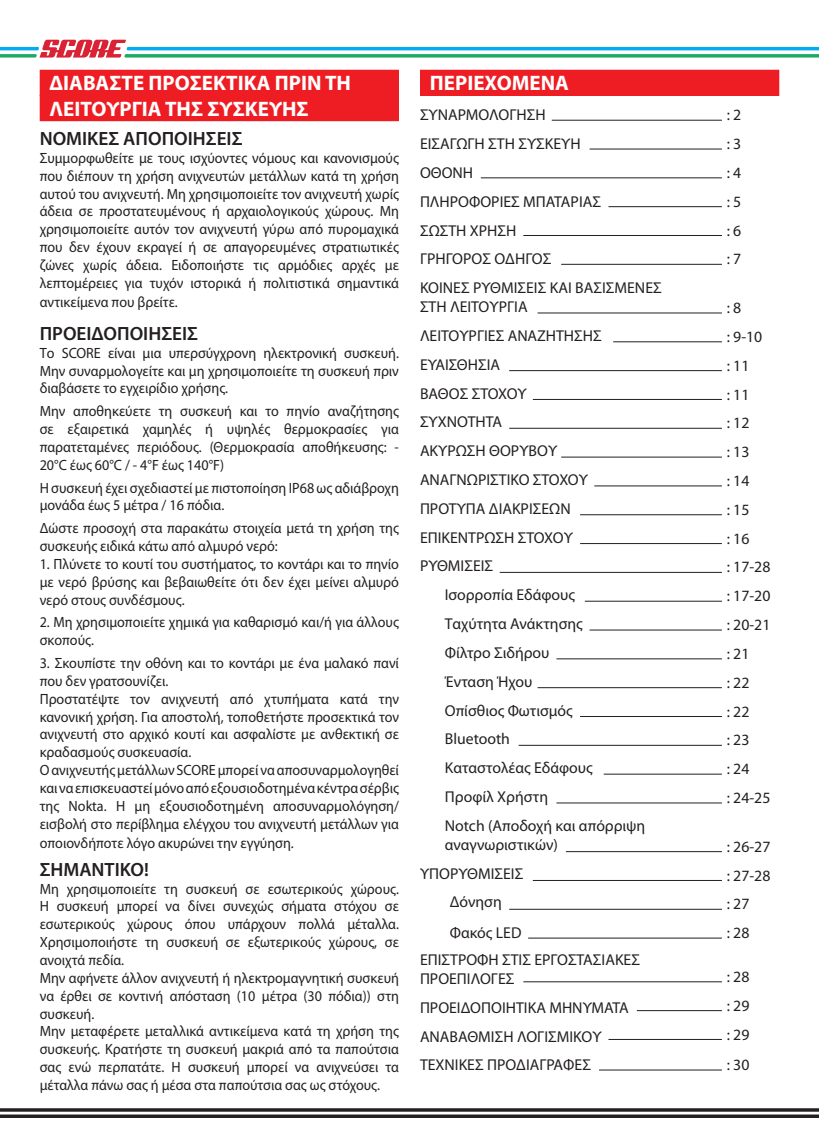
<style>
.page{position:relative;width:819px;height:1141px;background:#fff}
.page>*{position:absolute;margin:0;border:0;box-sizing:border-box;transform-origin:0 0}
.t1{font:700 21px/25.2px "Myriad Pro";color:#fff}
.t2{font:600 19.25px "Myriad Pro";color:#231f20}
.t3{font:15.75px/28.9px "Myriad Pro";color:#231f20}
.t4{font:14.88px/17.8px "Myriad Pro";color:#231f20;scale:.95 1}
</style>
<div class="page">
<div style="left:40px;top:70px;width:359px;height:26px;background:#ee1d23"></div>
<div style="left:40px;top:95px;width:359px;height:26px;background:#ee1d23"></div>
<div style="left:420px;top:70px;width:359px;height:26px;background:#ee1d23"></div>
<svg style="left:0;top:1108px;width:819px;height:10px"></svg>
<svg style="left:0;top:40px;width:819px;height:18px"></svg>
<hr style="left:551px;top:120px;width:171px;height:1px;background:#231f20">
<hr style="left:589px;top:149px;width:133px;height:1px;background:#231f20">
<hr style="left:481px;top:178px;width:241px;height:1px;background:#231f20">
<hr style="left:608px;top:206px;width:114px;height:1px;background:#231f20">
<hr style="left:523px;top:235px;width:199px;height:1px;background:#231f20">
<hr style="left:561px;top:264px;width:161px;height:1px;background:#231f20">
<hr style="left:537px;top:313px;width:185px;height:1px;background:#231f20">
<hr style="left:613px;top:341px;width:109px;height:1px;background:#231f20">
<hr style="left:509px;top:370px;width:213px;height:1px;background:#231f20">
<hr style="left:533px;top:399px;width:189px;height:1px;background:#231f20">
<hr style="left:509px;top:428px;width:213px;height:1px;background:#231f20">
<hr style="left:561px;top:457px;width:161px;height:1px;background:#231f20">
<hr style="left:594px;top:486px;width:128px;height:1px;background:#231f20">
<hr style="left:580px;top:514px;width:142px;height:1px;background:#231f20">
<hr style="left:580px;top:543px;width:142px;height:1px;background:#231f20">
<hr style="left:499px;top:572px;width:223px;height:1px;background:#231f20">
<hr style="left:584px;top:601px;width:138px;height:1px;background:#231f20">
<hr style="left:589px;top:630px;width:133px;height:1px;background:#231f20">
<hr style="left:556px;top:659px;width:166px;height:1px;background:#231f20">
<hr style="left:537px;top:687px;width:185px;height:1px;background:#231f20">
<hr style="left:580px;top:716px;width:142px;height:1px;background:#231f20">
<hr style="left:518px;top:745px;width:204px;height:1px;background:#231f20">
<hr style="left:603px;top:774px;width:119px;height:1px;background:#231f20">
<hr style="left:556px;top:803px;width:166px;height:1px;background:#231f20">
<hr style="left:566px;top:851px;width:156px;height:1px;background:#231f20">
<hr style="left:533px;top:880px;width:189px;height:1px;background:#231f20">
<hr style="left:509px;top:909px;width:213px;height:1px;background:#231f20">
<hr style="left:528px;top:938px;width:194px;height:1px;background:#231f20">
<hr style="left:523px;top:981px;width:199px;height:1px;background:#231f20">
<hr style="left:636px;top:1010px;width:86px;height:1px;background:#231f20">
<hr style="left:608px;top:1039px;width:114px;height:1px;background:#231f20">
<hr style="left:599px;top:1070px;width:123px;height:1px;background:#231f20">
<h1 class="t1" style="left:50px;top:70px;width:303px">ΔΙΑΒΑΣΤΕ ΠΡΟΣΕΚΤΙΚΑ ΠΡΙΝ ΤΗ<br>ΛΕΙΤΟΥΡΓΙΑ ΤΗΣ ΣΥΣΚΕΥΗΣ</h1>
<p class="t2" style="left:40px;top:126px;width:204px">ΝΟΜΙΚΕΣ ΑΠΟΠΟΙΗΣΕΙΣ</p>
<p class="t4" style="left:40px;top:149px;width:380px;text-align:justify">Συμμορφωθείτε με τους ισχύοντες νόμους και κανονισμούς που διέπουν τη χρήση ανιχνευτών μετάλλων κατά τη χρήση αυτού του ανιχνευτή. Μη χρησιμοποιείτε τον ανιχνευτή χωρίς άδεια σε προστατευμένους ή αρχαιολογικούς χώρους. Μη χρησιμοποιείτε αυτόν τον ανιχνευτή γύρω από πυρομαχικά που δεν έχουν εκραγεί ή σε απαγορευμένες στρατιωτικές ζώνες χωρίς άδεια. Ειδοποιήστε τις αρμόδιες αρχές με λεπτομέρειες για τυχόν ιστορικά ή πολιτιστικά σημαντικά αντικείμενα που βρείτε.</p>
<p class="t2" style="left:40px;top:321px;width:160px">ΠΡΟΕΙΔΟΠΟΙΗΣΕΙΣ</p>
<p class="t4" style="left:40px;top:343px;width:379px;text-align:justify">Το SCORE είναι μια υπερσύγχρονη ηλεκτρονική συσκευή.<br>Μην συναρμολογείτε και μη χρησιμοποιείτε τη συσκευή πριν διαβάσετε το εγχειρίδιο χρήσης.</p>
<p class="t4" style="left:40px;top:402px;width:379px;text-align:justify">Μην αποθηκεύετε τη συσκευή και το πηνίο αναζήτησης σε εξαιρετικά χαμηλές ή υψηλές θερμοκρασίες για παρατεταμένες περιόδους. (Θερμοκρασία αποθήκευσης: - 20°C έως 60°C / - 4°F έως 140°F)</p>
<p class="t4" style="left:40px;top:478px;width:379px">Η συσκευή έχει σχεδιαστεί με πιστοποίηση IP68 ως αδιάβροχη μονάδα έως 5 μέτρα / 16 πόδια.</p>
<p class="t4" style="left:40px;top:519px;width:379px">Δώστε προσοχή στα παρακάτω στοιχεία μετά τη χρήση της συσκευής ειδικά κάτω από αλμυρό νερό:</p>
<p class="t4" style="left:40px;top:555px;width:380px;text-align:justify">1. Πλύνετε το κουτί του συστήματος, το κοντάρι και το πηνίο με νερό βρύσης και βεβαιωθείτε ότι δεν έχει μείνει αλμυρό νερό στους συνδέσμους.</p>
<p class="t4" style="left:40px;top:613px;width:379px">2. Μη χρησιμοποιείτε χημικά για καθαρισμό και/ή για άλλους σκοπούς.</p>
<p class="t4" style="left:40px;top:654px;width:379px">3. Σκουπίστε την οθόνη και το κοντάρι με ένα μαλακό πανί που δεν γρατσουνίζει.<br>Προστατέψτε τον ανιχνευτή από χτυπήματα κατά την κανονική χρήση. Για αποστολή, τοποθετήστε προσεκτικά τον ανιχνευτή στο αρχικό κουτί και ασφαλίστε με ανθεκτική σε κραδασμούς συσκευασία.<br>Ο ανιχνευτής μετάλλων SCORE μπορεί να αποσυναρμολογηθεί και να επισκευαστεί μόνο από εξουσιοδοτημένα κέντρα σέρβις της Nokta. Η μη εξουσιοδοτημένη αποσυναρμολόγηση/ εισβολή στο περίβλημα ελέγχου του ανιχνευτή μετάλλων για οποιονδήποτε λόγο ακυρώνει την εγγύηση.</p>
<p class="t2" style="left:40px;top:857px;width:111px">ΣΗΜΑΝΤΙΚΟ!</p>
<p class="t4" style="left:40px;top:879px;width:380px">Μη χρησιμοποιείτε τη συσκευή σε εσωτερικούς χώρους.<br>Η συσκευή μπορεί να δίνει συνεχώς σήματα στόχου σε εσωτερικούς χώρους όπου υπάρχουν πολλά μέταλλα.<br>Χρησιμοποιήστε τη συσκευή σε εξωτερικούς χώρους, σε ανοιχτά πεδία.<br>Μην αφήνετε άλλον ανιχνευτή ή ηλεκτρομαγνητική συσκευή να έρθει σε κοντινή απόσταση (10 μέτρα (30 πόδια)) στη συσκευή.<br>Μην μεταφέρετε μεταλλικά αντικείμενα κατά τη χρήση της συσκευής. Κρατήστε τη συσκευή μακριά από τα παπούτσια σας ενώ περπατάτε. Η συσκευή μπορεί να ανιχνεύσει τα μέταλλα πάνω σας ή μέσα στα παπούτσια σας ως στόχους.</p>
<h1 class="t1" style="left:430px;top:70px;width:140px">ΠΕΡΙΕΧΟΜΕΝΑ</h1>
<p class="t3" style="left:420px;top:100px;width:243px">ΣΥΝΑΡΜΟΛΟΓΗΣΗ<br>ΕΙΣΑΓΩΓΗ ΣΤΗ ΣΥΣΚΕΥΗ<br>ΟΘΟΝΗ<br>ΠΛΗΡΟΦΟΡΙΕΣ ΜΠΑΤΑΡΙΑΣ<br>ΣΩΣΤΗ ΧΡΗΣΗ<br>ΓΡΗΓΟΡΟΣ ΟΔΗΓΟΣ<br>ΚΟΙΝΕΣ ΡΥΘΜΙΣΕΙΣ ΚΑΙ ΒΑΣΙΣΜΕΝΕΣ</p>
<p class="t3" style="left:420px;top:292px;width:109px">ΣΤΗ ΛΕΙΤΟΥΡΓΙΑ</p>
<p class="t3" style="left:420px;top:321px;width:183px">ΛΕΙΤΟΥΡΓΙΕΣ ΑΝΑΖΗΤΗΣΗΣ</p>
<p class="t3" style="left:420px;top:350px;width:82px">ΕΥΑΙΣΘΗΣΙΑ</p>
<p class="t3" style="left:420px;top:379px;width:108px">ΒΑΘΟΣ ΣΤΟΧΟΥ</p>
<p class="t3" style="left:420px;top:407px;width:84px">ΣΥΧΝΟΤΗΤΑ</p>
<p class="t3" style="left:420px;top:436px;width:139px">ΑΚΥΡΩΣΗ ΘΟΡΥΒΟΥ</p>
<p class="t3" style="left:420px;top:465px;width:169px">ΑΝΑΓΝΩΡΙΣΤΙΚΟ ΣΤΟΧΟΥ</p>
<p class="t3" style="left:420px;top:494px;width:152px">ΠΡΟΤΥΠΑ ΔΙΑΚΡΙΣΕΩΝ</p>
<p class="t3" style="left:420px;top:523px;width:154px">ΕΠΙΚΕΝΤΡΩΣΗ ΣΤΟΧΟΥ</p>
<p class="t3" style="left:420px;top:551px;width:75px">ΡΥΘΜΙΣΕΙΣ</p>
<p class="t3" style="left:445px;top:580px;width:132px">Ισορροπία Εδάφους</p>
<p class="t3" style="left:445px;top:609px;width:139px">Ταχύτητα Ανάκτησης</p>
<p class="t3" style="left:445px;top:638px;width:106px">Φίλτρο Σιδήρου</p>
<p class="t3" style="left:445px;top:667px;width:89px">Ένταση Ήχου</p>
<p class="t3" style="left:445px;top:696px;width:129px">Οπίσθιος Φωτισμός</p>
<p class="t3" style="left:445px;top:724px;width:67px">Bluetooth</p>
<p class="t3" style="left:445px;top:753px;width:149px">Καταστολέας Εδάφους</p>
<p class="t3" style="left:445px;top:782px;width:105px">Προφίλ Χρήστη</p>
<p class="t3" style="left:445px;top:811px;width:202px">Notch (Αποδοχή και απόρριψη</p>
<p class="t3" style="left:445px;top:830px;width:114px">αναγνωριστικών)</p>
<p class="t3" style="left:420px;top:859px;width:105px">ΥΠΟΡΥΘΜΙΣΕΙΣ</p>
<p class="t3" style="left:450px;top:887px;width:53px">Δόνηση</p>
<p class="t3" style="left:420px;top:919px;width:221px;line-height:27.1px;text-indent:30px">Φακός LED<br>ΕΠΙΣΤΡΟΦΗ ΣΤΙΣ ΕΡΓΟΣΤΑΣΙΑΚΕΣ</p>
<p class="t3" style="left:420px;top:964px;width:210px">ΠΡΟΕΠΙΛΟΓΕΣ<br>ΠΡΟΕΙΔΟΠΟΙΗΤΙΚΑ ΜΗΝΥΜΑΤΑ<br>ΑΝΑΒΑΘΜΙΣΗ ΛΟΓΙΣΜΙΚΟΥ<br>ΤΕΧΝΙΚΕΣ ΠΡΟΔΙΑΓΡΑΦΕΣ</p>
<p class="t3" style="left:726px;top:100px;width:16px;text-align:justify">: 2 : 3 : 4 : 5 : 6 : 7</p>
<p class="t3" style="left:726px;top:293px;width:45px">: 8<br>: 9-10<br>: 11<br>: 11<br>: 12<br>: 13<br>: 14<br>: 15<br>: 16<br>: 17-28 : 17-20 : 20-21 : 21<br>: 22<br>: 22<br>: 23<br>: 24<br>: 24-25</p>
<p class="t3" style="left:726px;top:832px;width:45px">: 26-27 : 27-28 : 27<br>: 28</p>
<p class="t3" style="left:726px;top:962px;width:24px;text-align:justify">: 28 : 29 : 29</p>
<p class="t3" style="left:726px;top:1050px;width:24px">: 30</p>
</div>
